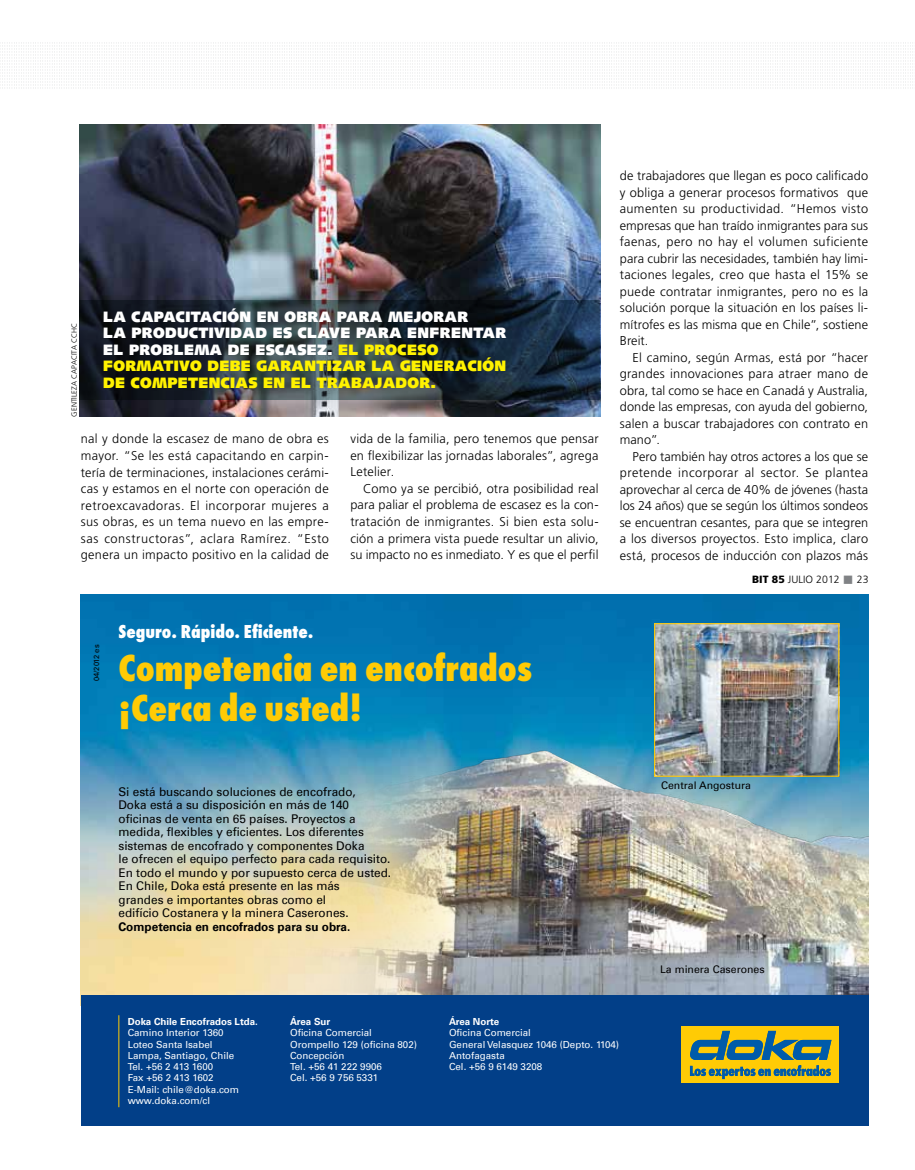
<style>
.page{position:relative;width:915px;height:1170px;background:#fff}
.page>*{position:absolute;margin:0;border:0;box-sizing:border-box;transform-origin:0 0}
.t1{font:700 expanded 39px/40.5px "Futura Con DOT";color:#ffcb05}
.t2{font:700 expanded 19.5px "Futura Con DOT";color:#fff}
.t3{font:900 15px/16.5px "Syntax";letter-spacing:.02em;color:#fff}
.t4{font:300 12.75px/16.5px "Frutiger";letter-spacing:.015em;color:#000;text-align:justify}
.t5{font:12px/13.5px "Univers Com 55 Roman";color:#000}
.t6{font:700 12px "Univers Com 65";color:#000}
.t7{font:10.5px "Univers Com 55 Roman";color:#000}
.t8{font:300 10.5px "Frutiger";letter-spacing:.005em;color:#000}
.t9{font:9.75px/11.2px "Univers Com 55 Roman";color:#fff}
.t10{font:700 9.75px "Univers Com 65";color:#fff}
.t11{font:300 7.5px "Frutiger";letter-spacing:.005em;color:#000}
.t12{font:7.5px "Univers Com 55 Roman";color:#000}
.s1{color:#fff200}
.s2{font-weight:900}
.s3{color:#808285}
</style>
<div class="page">
<svg style="left:2px;top:43px;width:911px;height:46px"></svg>
<img style="left:80px;top:124px;width:520px;height:292px">
<svg style="left:79px;top:300px;width:521px;height:99px"></svg>
<div style="left:81px;top:594px;width:786px;height:10px;background:#016fae"></div>
<img style="left:81px;top:604px;width:786px;height:391px">
<div style="left:81px;top:995px;width:786px;height:130px;background:#023f88"></div>
<div style="left:681px;top:1026px;width:157px;height:56px;background:#ffcb05"></div>
<svg style="left:690px;top:1030px;width:141px;height:29px"></svg>
<svg style="left:689px;top:1065px;width:141px;height:13px"></svg>
<img style="left:655px;top:625px;width:182px;height:149px">
<hr style="left:118px;top:1015px;width:1px;height:92px;background:#ffcb05">
<div style="left:653px;top:623px;width:186px;height:153px;border:1px solid #ffcb05"></div>
<p class="t11" style="left:70px;top:416px;width:94px;rotate:-90deg">gentileza capacita cchc</p>
<p class="t3" style="left:103px;top:308px;width:404px">LA CAPACITACIÓN EN OBRA PARA MEJORAR<br>LA PRODUCTIVIDAD ES CLAVE PARA ENFRENTAR EL PROBLEMA DE ESCASEZ. <span class="s1">EL PROCESO FORMATIVO DEBE GARANTIZAR LA GENERACIÓN DE COMPETENCIAS EN EL TRABAJADOR.</span></p>
<p class="t4" style="left:81px;top:431px;width:249px">nal y donde la escasez de mano de obra es mayor. “Se les está capacitando en carpin&shy;tería de terminaciones, instalaciones cerámi&shy;cas y estamos en el norte con operación de retroexcavadoras. El incorporar mujeres a sus obras, es un tema nuevo en las empre&shy;sas constructoras”, aclara Ramírez. “Esto genera un impacto positivo en la calidad de</p>
<p class="t4" style="left:350px;top:431px;width:250px">vida de la familia, pero tenemos que pensar en flexibilizar las jornadas laborales”, agrega Letelier.</p>
<p class="t4" style="left:350px;top:480px;width:250px;text-indent:13px">Como ya se percibió, otra posibilidad real para paliar el problema de escasez es la con&shy;tratación de inmigrantes. Si bien esta solu&shy;ción a primera vista puede resultar un alivio, su impacto no es inmediato. Y es que el perfil</p>
<h2 class="t2" style="left:118px;top:620px;width:196px">Seguro. Rápido. Eficiente.</h2>
<p class="t12" style="left:92px;top:681px;width:38px;rotate:-90deg">04/2012 es</p>
<h1 class="t1" style="left:118px;top:648px;width:415px">Competencia en encofrados ¡Cerca de usted!</h1>
<p class="t5" style="left:118px;top:784px;width:274px">Si está buscando soluciones de encofrado,<br>Doka está a su disposición en más de 140 oficinas de venta en 65 países. Proyectos a medida, flexibles y eficientes. Los diferentes sistemas de encofrado y componentes Doka<br>le ofrecen el equipo perfecto para cada requisito.<br>En todo el mundo y por supuesto cerca de usted.<br>En Chile, Doka está presente en las más<br>grandes e importantes obras como el<br>edifício Costanera y la minera Caserones.</p>
<p class="t6" style="left:118px;top:919px;width:233px">Competencia en encofrados para su obra.</p>
<p class="t4" style="left:619px;top:167px;width:250px">de trabajadores que llegan es poco calificado y obliga a generar procesos formativos que aumenten su productividad. “Hemos visto empresas que han traído inmigrantes para sus faenas, pero no hay el volumen suficiente para cubrir las necesidades, también hay limi&shy;taciones legales, creo que hasta el 15% se puede contratar inmigrantes, pero no es la solución porque la situación en los países li&shy;mítrofes es las misma que en Chile”, sostiene Breit.</p>
<p class="t4" style="left:619px;top:349px;width:250px;text-indent:13px">El camino, según Armas, está por “hacer grandes innovaciones para atraer mano de obra, tal como se hace en Canadá y Australia, donde las empresas, con ayuda del gobierno, salen a buscar trabajadores con contrato en mano”.</p>
<p class="t4" style="left:619px;top:448px;width:250px;text-indent:13px">Pero también hay otros actores a los que se pretende incorporar al sector. Se plantea aprovechar al cerca de 40% de jóvenes (hasta los 24 años) que se según los últimos sondeos se encuentran cesantes, para que se integren a los diversos proyectos. Esto implica, claro está, procesos de inducción con plazos más</p>
<p class="t8" style="left:751px;top:573px;width:118px"><span class="s2">BIT 85</span> julio 2012 <span class="s3">■</span> 23</p>
<p class="t7" style="left:660px;top:778px;width:91px">Central Angostura</p>
<p class="t7" style="left:660px;top:962px;width:106px">La minera Caserones</p>
<p class="t10" style="left:128px;top:1015px;width:132px">Doka Chile Encofrados Ltda.</p>
<p class="t9" style="left:128px;top:1027px;width:113px">Camino Interior 1360<br>Loteo Santa Isabel<br>Lampa, Santiago, Chile<br>Tel. +56 2 413 1600<br>Fax +56 2 413 1602<br>E-Mail: chile@doka.com www.doka.com/cl</p>
<p class="t10" style="left:290px;top:1015px;width:42px">Área Sur</p>
<p class="t9" style="left:290px;top:1027px;width:128px">Oficina Comercial<br>Orompello 129 (oficina 802)<br>Concepción<br>Tel. +56 41 222 9906<br>Cel. +56 9 756 5331</p>
<p class="t10" style="left:449px;top:1015px;width:52px">Área Norte</p>
<p class="t9" style="left:449px;top:1027px;width:171px">Oficina Comercial<br>General Velasquez 1046 (Depto. 1104)<br>Antofagasta<br>Cel. +56 9 6149 3208</p>
</div>
